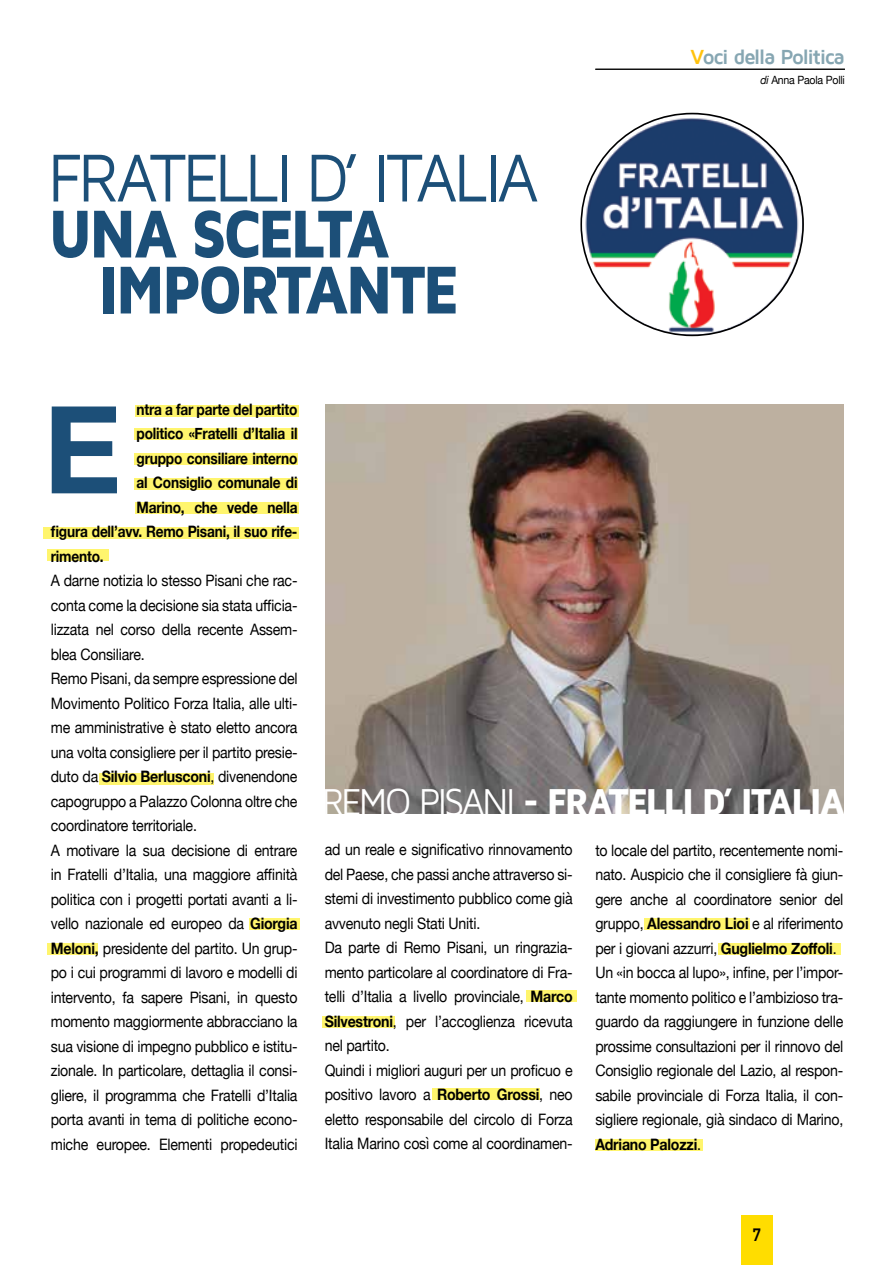
<style>
.page{position:relative;width:893px;height:1265px;background:#fff}
.page>*{position:absolute;margin:0;border:0;box-sizing:border-box;transform-origin:0 0}
.t1{font:700 121.62px "Helvetica Neue";color:#1c4f78}
.t2{font:900 70px/56px "Maven Pro";letter-spacing:-.065em;color:#1c4f78;scale:.86 1}
.t3{font:70px "Maven Pro";letter-spacing:-.055em;color:#1c4f78;scale:.92 1}
.t4{font:900 38.5px "Maven Pro";letter-spacing:-.055em;color:#fff;scale:.92 1}
.t5{font:700 21px "Maven Pro";letter-spacing:-.07em;color:#86a6b2}
.t6{font:700 17.5px "DIN Alternate";color:#000}
.t7{font:15.75px/24.5px "Helvetica Neue";letter-spacing:-.015em;color:#000;scale:.9 1}
.t8{font:700 15.75px "Helvetica Neue";letter-spacing:-.015em;color:#000;scale:.87 1}
.t9{font:11.38px "Helvetica Neue";letter-spacing:-.02em;color:#000;scale:.93 1}
.s1{color:#ffc20e}
.s2{font-style:italic}
.s3{font-weight:700}
.s4{font-weight:400}
</style>
<div class="page">
<div style="left:741px;top:1215px;width:31px;height:50px;background:#fd0"></div>
<hr style="left:595px;top:69px;width:250px;height:1px;background:#000">
<img style="left:326px;top:405px;width:517px;height:409px">
<img style="left:581px;top:114px;width:222px;height:221px;border-radius:111px">
<div style="left:135px;top:405px;width:164px;height:12px;background:#fff56d"></div>
<div style="left:134px;top:429px;width:164px;height:11px;background:#fff56d"></div>
<div style="left:134px;top:453px;width:164px;height:12px;background:#fff56d"></div>
<div style="left:134px;top:478px;width:164px;height:12px;background:#fff56d"></div>
<div style="left:135px;top:502px;width:164px;height:12px;background:#fff56d"></div>
<div style="left:48px;top:550px;width:61px;height:11px;background:#fff56d"></div>
<div style="left:99px;top:773px;width:114px;height:11px;background:#fff56d"></div>
<div style="left:48px;top:944px;width:50px;height:11px;background:#fff56d"></div>
<div style="left:249px;top:919px;width:51px;height:11px;background:#fff56d"></div>
<div style="left:526px;top:991px;width:50px;height:11px;background:#fff56d"></div>
<div style="left:718px;top:944px;width:122px;height:11px;background:#fff56d"></div>
<div style="left:595px;top:1139px;width:107px;height:12px;background:#fff56d"></div>
<div style="left:433px;top:1088px;width:107px;height:12px;background:#fff56d"></div>
<div style="left:322px;top:1016px;width:73px;height:11px;background:#fff56d"></div>
<div style="left:644px;top:919px;width:105px;height:11px;background:#fff56d"></div>
<div style="left:44px;top:527px;width:255px;height:11px;background:#fff56d"></div>
<h2 class="t3" style="left:48px;top:141px;width:535px">FRATELLI D’ ITALIA</h2>
<h2 class="t2" style="left:98px;top:206px;width:421px;text-indent:-50px">UNA SCELTA<br>IMPORTANTE</h2>
<h3 class="t5" style="left:690px;top:46px;width:156px"><span class="s1">V</span>oci della Politica</h3>
<p class="t9" style="left:760px;top:71px;width:92px"><span class="s2">di</span> Anna Paola Polli</p>
<p class="t8" style="left:137px;top:397px;width:187px">ntra a far parte del partito</p>
<p class="t8" style="left:137px;top:421px;width:187px">politico «Fratelli d’Italia il</p>
<p class="t8" style="left:137px;top:446px;width:187px">gruppo consiliare interno</p>
<p class="t8" style="left:137px;top:470px;width:187px">al Consiglio comunale di</p>
<p class="t8" style="left:137px;top:495px;width:187px">Marino, che vede nella</p>
<p class="t8" style="left:51px;top:519px;width:285px">figura dell’avv. Remo Pisani, il suo rife-</p>
<p class="t8" style="left:51px;top:544px;width:62px">rimento.</p>
<p class="t7" style="left:51px;top:569px;width:276px">A darne notizia lo stesso Pisani che rac&shy;conta come la decisione sia stata ufficia&shy;lizzata nel corso della recente Assem&shy;blea Consiliare.<br>Remo Pisani, da sempre espressione del Movimento Politico Forza Italia, alle ulti&shy;me amministrative è stato eletto ancora una volta consigliere per il partito presie&shy;duto da <span class="s3">Silvio Berlusconi</span>, divenendone capogruppo a Palazzo Colonna oltre che coordinatore territoriale.<br>A motivare la sua decisione di entrare in Fratelli d’Italia, una maggiore affinità politica con i progetti portati avanti a li&shy;vello nazionale ed europeo da <span class="s3">Giorgia Meloni,</span> presidente del partito. Un grup&shy;po i cui programmi di lavoro e modelli di intervento, fa sapere Pisani, in questo momento maggiormente abbracciano la sua visione di impegno pubblico e istitu&shy;zionale. In particolare, dettaglia il consi&shy;gliere, il programma che Fratelli d’Italia porta avanti in tema di politiche econo&shy;miche europee. Elementi propedeutici</p>
<h1 class="t1" style="left:43px;top:355px;width:80px">E</h1>
<h3 class="t4" style="left:322px;top:781px;width:570px"><span class="s4">REMO PISANI</span> - FRATELLI D’ ITALIA</h3>
<p class="t7" style="left:325px;top:838px;width:277px">ad un reale e significativo rinnovamento del Paese, che passi anche attraverso si&shy;stemi di investimento pubblico come già avvenuto negli Stati Uniti.<br>Da parte di Remo Pisani, un ringrazia&shy;mento particolare al coordinatore di Fra&shy;telli d’Italia a livello provinciale, <span class="s3">Marco Silvestroni</span>, per l’accoglienza ricevuta nel partito.<br>Quindi i migliori auguri per un proficuo e positivo lavoro a <span class="s3">Roberto Grossi</span>, neo eletto responsabile del circolo di Forza Italia Marino così come al coordinamen-</p>
<p class="t7" style="left:595px;top:839px;width:277px">to locale del partito, recentemente nomi&shy;nato. Auspicio che il consigliere fà giun&shy;gere anche al coordinatore senior del gruppo, <span class="s3">Alessandro Lioi</span> e al riferimento per i giovani azzurri, <span class="s3">Guglielmo Zoffoli</span>.<br>Un «in bocca al lupo», infine, per l’impor&shy;tante momento politico e l’ambizioso tra&shy;guardo da raggiungere in funzione delle prossime consultazioni per il rinnovo del Consiglio regionale del Lazio, al respon&shy;sabile provinciale di Forza Italia, il con&shy;sigliere regionale, già sindaco di Marino, <span class="s3">Adriano Palozzi</span>.</p>
<p class="t6" style="left:752px;top:1222px;width:10px">7</p>
</div>
